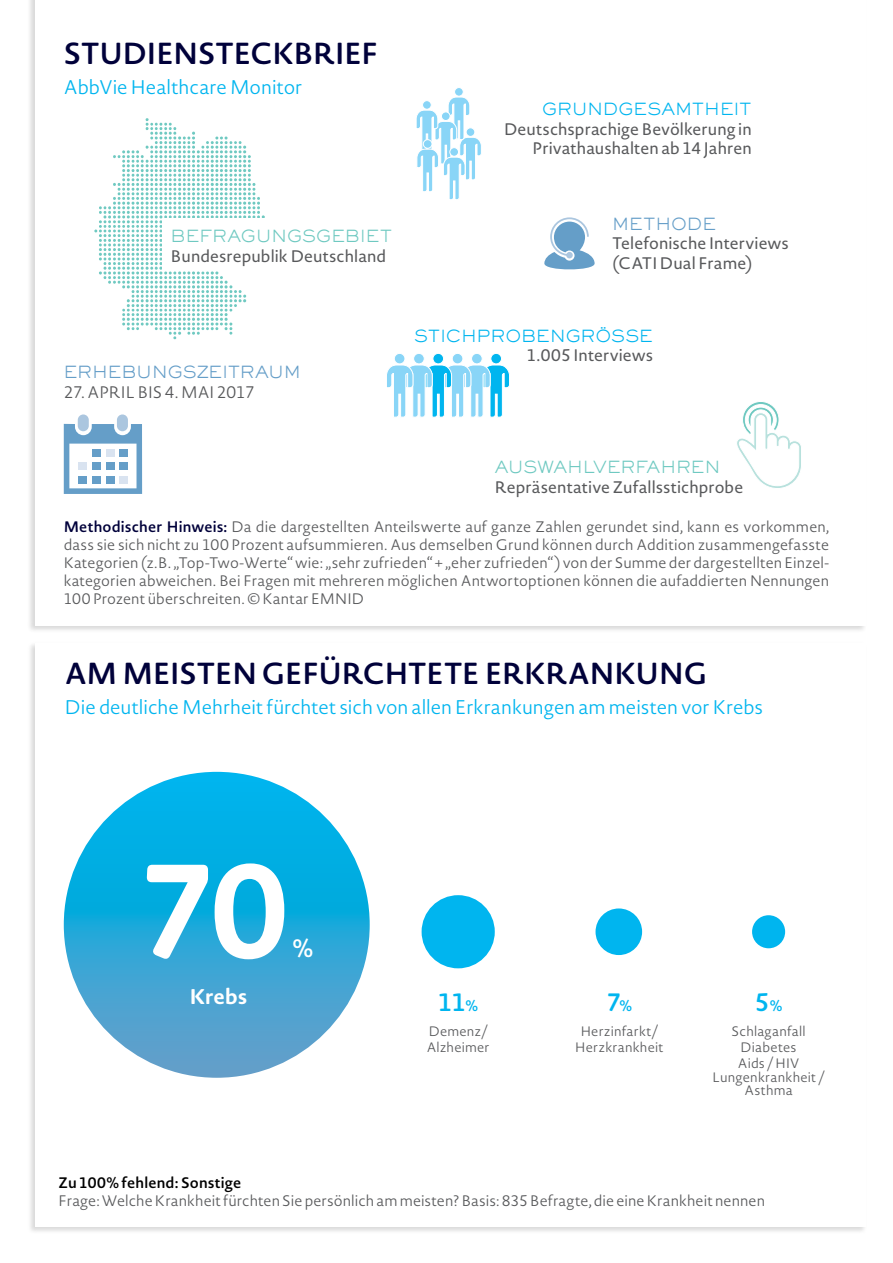
<style>
.page{position:relative;width:893px;height:1263px;background:#fff}
.page>*{position:absolute;margin:0;border:0;box-sizing:border-box;transform-origin:0 0}
.t1{font:700 131.25px "Novel Sans Rd Pro";color:#fff}
.t2{font:600 30px "Novel Sans Rd Pro";letter-spacing:-.01em;color:#00013a}
.t3{font:600 24.75px "Novel Sans Rd Pro";color:#00b5ef}
.t4{font:600 24.75px "Novel Sans Rd Pro";color:#fff}
.t5{font:700 21px "Novel Sans Rd Pro";letter-spacing:-.005em;color:#fff}
.t6{font:300 19.5px "Novel Sans Rd Pro";color:#00b5ef}
.t7{font:16.5px/19.8px "Novel Sans Rd Pro";letter-spacing:.005em;color:#58595b;text-align:right}
.t8{font:300 16.5px "Sackers Gothic Std";letter-spacing:-.01em;color:#00b5ef}
.t9{font:300 16.5px "Sackers Gothic Std";letter-spacing:-.015em;color:#6fc9c1}
.t10{font:300 16.5px "Sackers Gothic Std";letter-spacing:-.015em;color:#659ec8}
.t11{font:300 16.5px "Novel Sans Rd Pro";letter-spacing:-.01em;color:#58595b}
.t12{font:300 15px/18px "Novel Sans Rd Pro";letter-spacing:.005em;color:#58595b;text-align:justify}
.t13{font:600 15px "Novel Sans Rd Pro";letter-spacing:.01em;color:#000}
.t14{font:300 13.5px/16.2px "Novel Sans Rd Pro";letter-spacing:.015em;color:#58595b;text-align:center}
.s1{font-weight:600;color:#00013a}
.s2{font-size:15px}
</style>
<div class="page">
<div style="left:27px;top:0;width:840px;height:633px;background:#000;opacity:.15"></div>
<div style="left:35px;top:0;width:831px;height:626px;background:#fff"></div>
<svg style="left:94px;top:118px;width:171px;height:221px"></svg>
<div style="left:455px;top:88px;width:8px;height:8px;background:#89d5f7;border-radius:50%"></div>
<div style="left:454px;top:87px;width:9px;height:9px;border:1px solid #fff;border-radius:50%"></div>
<svg style="left:416px;top:97px;width:65px;height:103px"></svg>
<svg style="left:737px;top:402px;width:64px;height:86px"></svg>
<div style="left:491px;top:353px;width:10px;height:11px;background:#00b5ef;border-radius:50%"></div>
<div style="left:490px;top:353px;width:12px;height:11px;border:1px solid #fff;border-radius:50%"></div>
<div style="left:471px;top:353px;width:11px;height:11px;background:#89d5f7;border-radius:50%"></div>
<div style="left:471px;top:353px;width:11px;height:11px;border:1px solid #fff;border-radius:50%"></div>
<div style="left:452px;top:353px;width:11px;height:11px;background:#89d5f7;border-radius:50%"></div>
<div style="left:452px;top:353px;width:11px;height:11px;border:1px solid #fff;border-radius:50%"></div>
<div style="left:433px;top:353px;width:11px;height:11px;background:#00b5ef;border-radius:50%"></div>
<div style="left:433px;top:353px;width:11px;height:11px;border:1px solid #fff;border-radius:50%"></div>
<div style="left:414px;top:353px;width:10px;height:11px;background:#89d5f7;border-radius:50%"></div>
<div style="left:413px;top:353px;width:12px;height:11px;border:1px solid #fff;border-radius:50%"></div>
<div style="left:394px;top:353px;width:11px;height:11px;background:#89d5f7;border-radius:50%"></div>
<div style="left:394px;top:353px;width:11px;height:11px;border:1px solid #fff;border-radius:50%"></div>
<svg style="left:387px;top:365px;width:123px;height:53px"></svg>
<div style="left:117px;top:414px;width:11px;height:17px;background:#abc6df;border-radius:6px"></div>
<svg style="left:64px;top:424px;width:78px;height:70px"></svg>
<div style="left:78px;top:414px;width:11px;height:17px;background:#abc6df;border-radius:6px"></div>
<div style="left:92px;top:450px;width:9px;height:7px;background:#659ec8"></div>
<div style="left:106px;top:450px;width:9px;height:7px;background:#d9e3f0"></div>
<div style="left:119px;top:450px;width:9px;height:7px;background:#659ec8"></div>
<div style="left:92px;top:462px;width:9px;height:8px;background:#659ec8"></div>
<div style="left:106px;top:462px;width:9px;height:8px;background:#659ec8"></div>
<div style="left:119px;top:462px;width:9px;height:8px;background:#659ec8"></div>
<div style="left:92px;top:476px;width:9px;height:7px;background:#659ec8"></div>
<div style="left:78px;top:462px;width:9px;height:8px;background:#d9e3f0"></div>
<div style="left:78px;top:476px;width:9px;height:7px;background:#659ec8"></div>
<div style="left:106px;top:476px;width:9px;height:7px;background:#659ec8"></div>
<div style="left:119px;top:476px;width:9px;height:7px;background:#d9e3f0"></div>
<div style="left:162px;top:218px;width:239px;height:52px;background:#fff"></div>
<svg style="left:544px;top:217px;width:51px;height:53px"></svg>
<div style="left:27px;top:641px;width:840px;height:593px;background:#000;opacity:.15"></div>
<div style="left:35px;top:643px;width:831px;height:584px;background:#fff"></div>
<svg style="left:64px;top:772px;width:306px;height:306px;background:#22a9da"></svg>
<div style="left:422px;top:895px;width:73px;height:73px;background:#00b5ef;border-radius:50%"></div>
<div style="left:595px;top:908px;width:47px;height:47px;background:#00b5ef;border-radius:50%"></div>
<div style="left:752px;top:915px;width:33px;height:33px;background:#00b5ef;border-radius:50%"></div>
<h2 class="t2" style="left:64px;top:32px;width:316px">STUDIENSTECKBRIEF</h2>
<h3 class="t6" style="left:64px;top:74px;width:240px">AbbVie Healthcare M onitor</h3>
<p class="t9" style="left:171px;top:225px;width:223px">BEFRAGUNGSGEBIET</p>
<p class="t7" style="left:171px;top:246px;width:217px">Bundesrepublik Deutschland</p>
<p class="t10" style="left:64px;top:361px;width:234px">ERH EBUNGSZEITRAUM</p>
<p class="t11" style="left:64px;top:380px;width:193px">27. April b is 4. Mai 2017</p>
<p class="t8" style="left:542px;top:98px;width:211px">GRUNDGESAMTH EIT</p>
<p class="t7" style="left:504px;top:119px;width:249px">Deutschsprachige Bevölkerung in<br>Privathaushalten ab 14 Jahren</p>
<p class="t10" style="left:612px;top:213px;width:106px">METHODE</p>
<p class="t7" style="left:612px;top:233px;width:178px;text-align:left">Telefonische Interviews (CATI Dual Frame)</p>
<p class="t8" style="left:414px;top:325px;width:241px">STICH PROBENGRÖSSE</p>
<p class="t7" style="left:527px;top:345px;width:128px">1.005 Interviews</p>
<p class="t9" style="left:495px;top:456px;width:227px">AUSWAH LVERFAH REN</p>
<p class="t7" style="left:495px;top:477px;width:250px">Repräsentative Zufallsstichprobe</p>
<p class="t12" style="left:64px;top:518px;width:767px"><span class="s1">METHODISCHER HINWEIS:</span> Da die dargestellten Anteilswerte auf ganze Zahlen gerundet sind, kann es vorkommen, dass sie sich nicht zu 100 Prozent aufsummieren. Aus demselben G rund können durch Addition zusammengefasste Kategorien (z.B. „Top-Two-Werte“ wie: „sehr zufrieden“ + „eher zufrieden“) von der Summe der dargestellten Einzel&shy;kategorien abweichen. Bei Fragen mit mehreren möglichen Antwortoptionen können die aufaddierten N ennungen 100 Prozent überschreiten. © Kantar E mnid</p>
<h2 class="t2" style="left:65px;top:651px;width:644px">AM M EISTEN GEFÜRCHTETE ERKRANKUNG</h2>
<h3 class="t6" style="left:65px;top:693px;width:700px">Die deutliche M ehrheit fürchtet sich von allen E rkrankungen am meisten vor Krebs</h3>
<h1 class="t1" style="left:139px;top:815px;width:150px">70</h1>
<h3 class="t5" style="left:190px;top:981px;width:59px">Krebs</h3>
<h3 class="t4" style="left:293px;top:930px;width:22px">%</h3>
<h3 class="t3" style="left:438px;top:984px;width:42px">11<span class="s2">%</span></h3>
<p class="t14" style="left:427px;top:1023px;width:64px;text-align:left">Demenz/<br>Alzheimer</p>
<h3 class="t3" style="left:607px;top:984px;width:27px">7<span class="s2">%</span></h3>
<p class="t14" style="left:575px;top:1023px;width:90px">Herzinfarkt/<br>Herzkrankheit</p>
<h3 class="t3" style="left:755px;top:984px;width:29px">5<span class="s2">%</span></h3>
<p class="t14" style="left:732px;top:1023px;width:75px">Schlaganfall<br>D iabetes<br>Aids / HIV</p>
<p class="t14" style="left:712px;top:1070px;width:114px;line-height:13.5px">Lungenkrankheit /<br>Asthma</p>
<p class="t13" style="left:58px;top:1172px;width:184px">ZU 100% FEHLEND: SONSTIGE</p>
<p class="t12" style="left:58px;top:1191px;width:708px">Frage: Welche Krankheit fürchten Sie persönlich am meisten? Basis: 835 Befragte, die eine Krankheit nennen</p>
</div>
